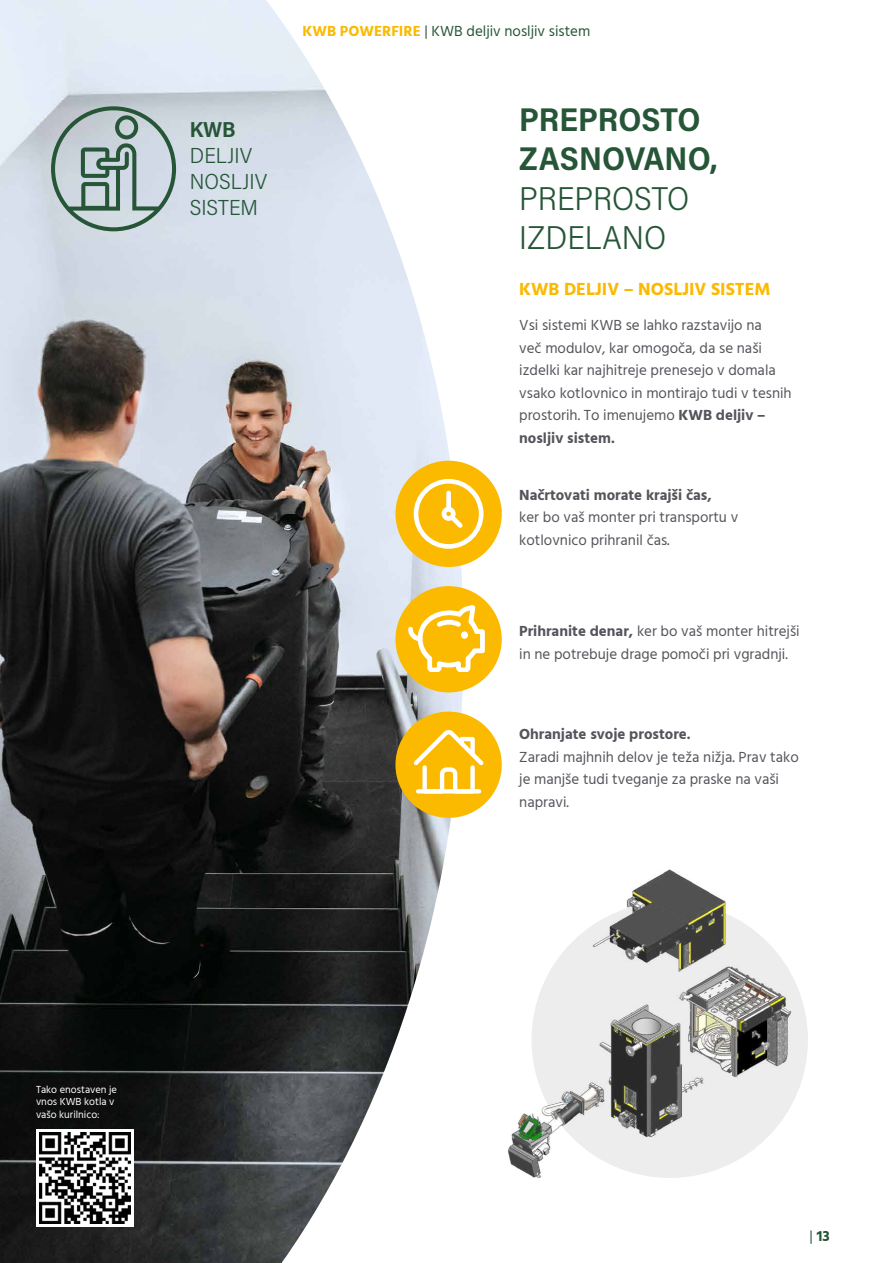
<style>
.page{position:relative;width:893px;height:1263px;background:#fff}
.page>*{position:absolute;margin:0;border:0;box-sizing:border-box;transform-origin:0 0}
.t1{font:700 33px/39.6px "Acumin Pro Semi Cond";color:#265637}
.t2{font:300 33px/39.6px "Acumin Pro Semi Cond";color:#265637}
.t3{font:300 21.75px/26.1px "Acumin Pro Semi Cond";letter-spacing:.005em;color:#265637}
.t4{font:700 21.75px "Acumin Pro Semi Cond";color:#265637}
.t5{font:700 18px "Hind Vadodara";color:#fbba00}
.t6{font:15px/22.5px "Hind Vadodara";color:#56545b}
.t7{font:700 15px "Hind Vadodara";color:#56545b}
.t8{font:15px "Hind Vadodara";color:#265637}
.t9{font:700 15px "Hind Vadodara";color:#265637}
.t10{font:10.5px/12.6px "Hind Vadodara";color:#fff}
.s1{font-weight:700;color:#fbba00}
.s2{font-weight:700}
.s3{font-weight:400}
</style>
<div class="page">
<img style="left:0;top:0;width:463px;height:1263px">
<div style="left:395px;top:711px;width:107px;height:107px;background:#fbba00;border-radius:50%"></div>
<svg style="left:414px;top:730px;width:69px;height:64px"></svg>
<hr style="left:418px;top:789px;width:61px;height:4px;background:#fff">
<div style="left:395px;top:586px;width:107px;height:106px;background:#fbba00;border-radius:50%"></div>
<svg style="left:408px;top:605px;width:77px;height:67px"></svg>
<div style="left:395px;top:461px;width:107px;height:106px;background:#fbba00;border-radius:50%"></div>
<div style="left:414px;top:479px;width:69px;height:70px;border:5px solid #fff;border-radius:50%"></div>
<div style="left:442px;top:507px;width:14px;height:14px;border:5px solid #fff;border-radius:50%"></div>
<div style="left:446px;top:493px;width:5px;height:16px;background:#fff"></div>
<svg style="left:445px;top:510px;width:18px;height:18px"></svg>
<svg style="left:51px;top:106px;width:125px;height:125px;background:#a7b8b9"></svg>
<svg style="left:36px;top:1129px;width:98px;height:98px"></svg>
<img style="left:39px;top:1133px;width:91px;height:90px">
<img style="left:508px;top:869px;width:300px;height:310px">
<h2 class="t4" style="left:190px;top:114px;width:47px">KWB</h2>
<h2 class="t3" style="left:190px;top:142px;width:79px">DELJIV<br>NOSLJIV<br>SISTEM</h2>
<p class="t8" style="left:303px;top:20px;width:289px"><span class="s1">KWB POWERFIRE</span> | KWB deljiv nosljiv sistem</p>
<h1 class="t1" style="left:519px;top:98px;width:200px">PREPROSTO<br>ZASNOVANO,</h1>
<h1 class="t2" style="left:519px;top:177px;width:172px">PREPROSTO<br>IZDELANO</h1>
<p class="t5" style="left:519px;top:275px;width:253px">KWB DELJIV – NOSLJIV SISTEM</p>
<p class="t6" style="left:519px;top:314px;width:274px">Vsi sistemi KWB se lahko razstavijo na<br>več modulov, kar omogoča, da se naši izdelki kar najhitreje prenesejo v domala vsako kotlovnico in montirajo tudi v tesnih prostorih. To imenujemo <span class="s2">KWB deljiv – nosljiv sistem.</span></p>
<p class="t7" style="left:519px;top:483px;width:194px">Načrtovati morate krajši čas,</p>
<p class="t6" style="left:519px;top:506px;width:221px">ker bo vaš monter pri transportu v kotlovnico prihranil čas.</p>
<p class="t6" style="left:519px;top:620px;width:282px"><span class="s2">Prihranite denar,</span> ker bo vaš monter hitrejši in ne potrebuje drage pomoči pri vgradnji.</p>
<p class="t7" style="left:519px;top:722px;width:173px">Ohranjate svoje prostore.</p>
<p class="t6" style="left:519px;top:746px;width:281px">Zaradi majhnih delov je teža nižja. Prav tako je manjše tudi tveganje za praske na vaši napravi.</p>
<p class="t10" style="left:36px;top:1083px;width:83px">Tako enostaven je vnos KWB kotla v vašo kurilnico:</p>
<p class="t9" style="left:810px;top:1224px;width:22px"><span class="s3">|</span> 13</p>
</div>
